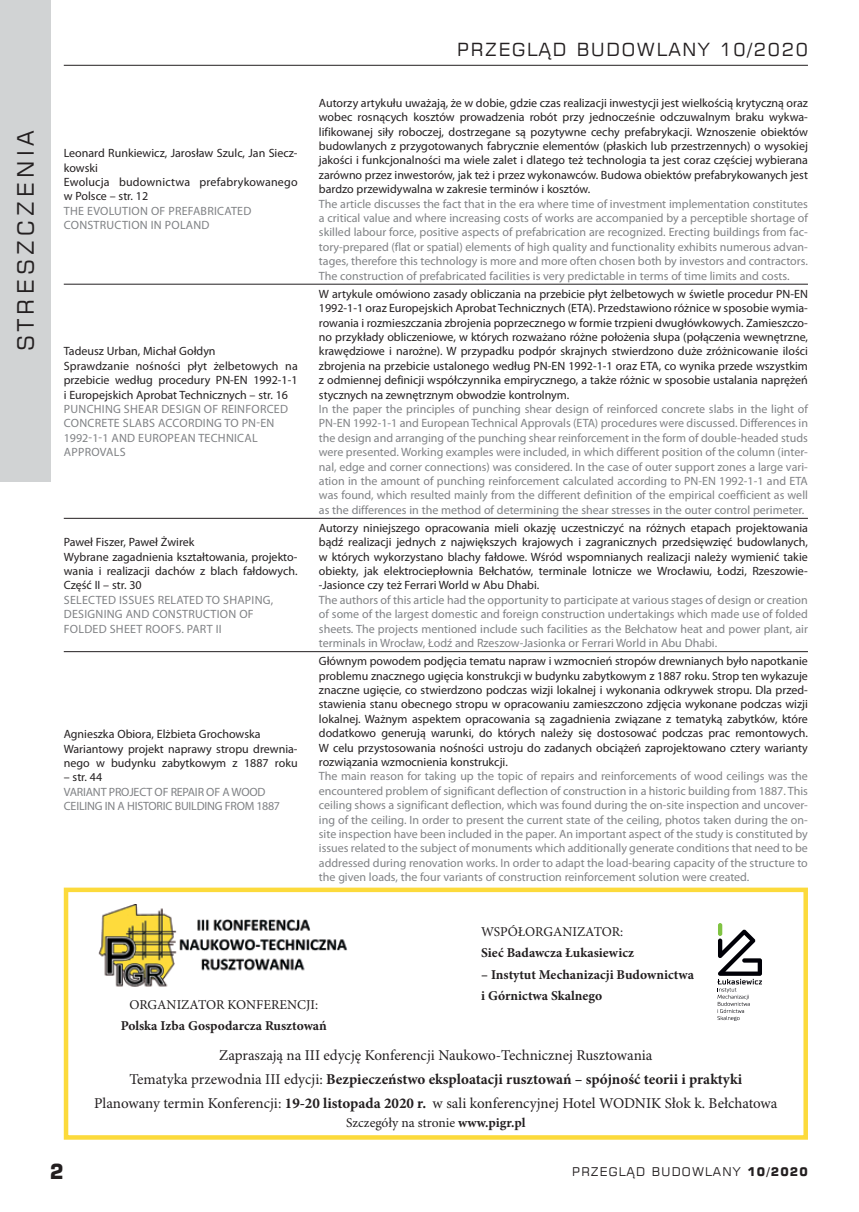
<style>
.page{position:relative;width:859px;height:1212px;background:#fff}
.page>*{position:absolute;margin:0;border:0;box-sizing:border-box;transform-origin:0 0}
.t1{font:22.5px "Square 721 EU";letter-spacing:.2em;color:#231f20}
.t2{font:700 21px "Square 721 EU";color:#231f20;scale:.95 1}
.t3{font:18px "Square 721 EU";letter-spacing:.1em;color:#231f20}
.t4{font:15px/24px "Minion Pro";color:#231f20;text-align:center}
.t5{font:700 13.5px/21.3px "Minion Pro";color:#231f20}
.t6{font:13.5px "Minion Pro";color:#231f20}
.t7{font:12px/14.4px "Myriad Pro";color:#231f20}
.t8{font:12px/14.4px "Myriad Pro";color:#808285;text-align:justify}
.t9{font:12px/14.4px "Myriad Pro";letter-spacing:.02em;color:#808285}
.t10{font:12px "Square 721 EU";letter-spacing:.1em;color:#231f20}
.s1{font-weight:700}
</style>
<div class="page">
<div style="left:0;top:0;width:51px;height:481px;background:#d1d3d4"></div>
<hr style="left:64px;top:65px;width:744px;height:1px;background:#231f20">
<hr style="left:64px;top:284px;width:744px;height:1px;background:#231f20">
<hr style="left:64px;top:518px;width:744px;height:1px;background:#231f20">
<hr style="left:64px;top:651px;width:744px;height:1px;background:#231f20">
<div style="left:64px;top:887px;width:744px;height:253px;border:4px solid #fcda3b"></div>
<img style="left:98px;top:904px;width:250px;height:83px">
<hr style="left:718px;top:923px;width:4px;height:13px;background:#80c342;border-radius:2px">
<svg style="left:717px;top:929px;width:45px;height:92px"></svg>
<h1 class="t1" style="left:11px;top:351px;width:222px;rotate:-90deg">STRESZCZEN IA</h1>
<p class="t7" style="left:64px;top:146px;width:235px">Leonard Runkiewicz, Jarosław Szulc, Jan Siecz&shy;kowski<br>Ewolucja budownictwa prefabrykowanego w Polsce – str. 12</p>
<p class="t9" style="left:64px;top:203px;width:189px">THE EVOLUTION OF PREFABRICATED<br>CONSTRUCTION IN POLAND</p>
<p class="t7" style="left:64px;top:344px;width:235px">Tadeusz Urban, Michał Gołdyn<br>Sprawdzanie nośności płyt żelbetowych na przebicie według procedury PN-EN 1992-1-1 i Europejskich Aprobat Technicznych – str. 16</p>
<p class="t9" style="left:64px;top:401px;width:226px">PUNCHING SHEAR DESIGN OF REINFORCED<br>CONCRETE SLABS ACCORDING TO PN-EN<br>1992-1-1 AND EUROPEAN TECHNICAL<br>APPROVALS</p>
<p class="t7" style="left:64px;top:535px;width:235px">Paweł Fiszer, Paweł Żwirek<br>Wybrane zagadnienia kształtowania, projekto&shy;wania i realizacji dachów z blach fałdowych.<br>Część II – str. 30</p>
<p class="t8" style="left:64px;top:592px;width:14px">Selected</p>
<p class="t8" style="left:119px;top:592px;width:7px">issues</p>
<p class="t8" style="left:158px;top:592px;width:8px">related</p>
<p class="t8" style="left:206px;top:592px;width:25px">to shaping</p>
<p class="t8" style="left:271px;top:592px;width:4px">,</p>
<p class="t8" style="left:64px;top:607px;width:8px">designing</p>
<p class="t8" style="left:126px;top:607px;width:9px">and</p>
<p class="t8" style="left:152px;top:607px;width:8px">construction</p>
<p class="t8" style="left:239px;top:607px;width:8px">of</p>
<p class="t8" style="left:64px;top:621px;width:8px">folded</p>
<p class="t8" style="left:110px;top:621px;width:8px">sheet</p>
<p class="t8" style="left:145px;top:621px;width:8px">roofs</p>
<p class="t8" style="left:181px;top:621px;width:19px">. Part</p>
<p class="t8" style="left:216px;top:621px;width:7px">II</p>
<p class="t7" style="left:64px;top:727px;width:235px">Agnieszka Obiora, Elżbieta Grochowska<br>Wariantowy projekt naprawy stropu drewnia&shy;nego w budynku zabytkowym z 1887 roku</p>
<p class="t7" style="left:64px;top:770px;width:40px">– str. 44</p>
<p class="t8" style="left:64px;top:784px;width:13px">Variant</p>
<p class="t8" style="left:109px;top:784px;width:8px">project</p>
<p class="t8" style="left:155px;top:784px;width:23px">of repair</p>
<p class="t8" style="left:206px;top:784px;width:35px">of awood</p>
<p class="t8" style="left:64px;top:799px;width:7px">ceiling</p>
<p class="t8" style="left:105px;top:799px;width:29px">in ahistoric</p>
<p class="t8" style="left:175px;top:799px;width:7px">building</p>
<p class="t8" style="left:225px;top:799px;width:9px">from</p>
<p class="t8" style="left:257px;top:799px;width:25px">1887</p>
<h3 class="t3" style="left:457px;top:38px;width:42px">PRZEGL</h3>
<h3 class="t3" style="left:539px;top:38px;width:54px">ĄD BUDOWLANY</h3>
<h3 class="t3" style="left:719px;top:38px;width:90px">10/2020</h3>
<p class="t7" style="left:319px;top:95px;width:491px;text-align:justify">Autorzy artykułu uważają, że w dobie, gdzie czas realizacji inwestycji jest wielkością krytyczną oraz wobec rosnących kosztów prowadzenia robót przy jednocześnie odczuwalnym braku wykwa&shy;lifikowanej siły roboczej, dostrzegane są pozytywne cechy prefabrykacji. Wznoszenie obiektów budowlanych z przygotowanych fabrycznie elementów (płaskich lub przestrzennych) o wysokiej jakości i funkcjonalności ma wiele zalet i dlatego też technologia ta jest coraz częściej wybierana zarówno przez inwestorów, jak też i przez wykonawców. Budowa obiektów prefabrykowanych jest bardzo przewidywalna w zakresie terminów i kosztów.</p>
<p class="t8" style="left:319px;top:196px;width:491px">The article discusses the fact that in the era where time of investment implementation constitutes a critical value and where increasing costs of works are accompanied by a perceptible shortage of skilled labour force, positive aspects of prefabrication are recognized. Erecting buildings from fac&shy;tory-prepared (flat or spatial) elements of high quality and functionality exhibits numerous advan&shy;tages, therefore this technology is more and more often chosen both by investors and contractors.<br>The construction of prefabricated facilities is very predictable in terms of time limits and costs.</p>
<p class="t7" style="left:319px;top:286px;width:491px;text-align:justify">W artykule omówiono zasady obliczania na przebicie płyt żelbetowych w świetle procedur PN-EN 1992-1-1 oraz Europejskich Aprobat Technicznych (ETA). Przedstawiono różnice w sposobie wymia&shy;rowania i rozmieszczania zbrojenia poprzecznego w formie trzpieni dwugłówkowych. Zamieszczo&shy;no przykłady obliczeniowe, w których rozważano różne położenia słupa (połączenia wewnętrzne, krawędziowe i narożne). W przypadku podpór skrajnych stwierdzono duże zróżnicowanie ilości zbrojenia na przebicie ustalonego według PN-EN 1992-1-1 oraz ETA, co wynika przede wszystkim z odmiennej definicji współczynnika empirycznego, a także różnic w sposobie ustalania naprężeń stycznych na zewnętrznym obwodzie kontrolnym.</p>
<p class="t8" style="left:319px;top:401px;width:491px">In the paper the principles of punching shear design of reinforced concrete slabs in the light of PN-EN 1992-1-1 and European Technical Approvals (ETA) procedures were discussed. Differences in the design and arranging of the punching shear reinforcement in the form of double-headed studs were presented. Working examples were included, in which different position of the column (inter&shy;nal, edge and corner connections) was considered. In the case of outer support zones a large vari&shy;ation in the amount of punching reinforcement calculated according to PN-EN 1992-1-1 and ETA was found, which resulted mainly from the different definition of the empirical coefficient as well as the differences in the method of determining the shear stresses in the outer control perimeter.</p>
<p class="t7" style="left:319px;top:520px;width:491px;text-align:justify">Autorzy niniejszego opracowania mieli okazję uczestniczyć na różnych etapach projektowania bądź realizacji jednych z największych krajowych i zagranicznych przedsięwzięć budowlanych, w których wykorzystano blachy fałdowe. Wśród wspomnianych realizacji należy wymienić takie obiekty, jak elektrociepłownia Bełchatów, terminale lotnicze we Wrocławiu, Łodzi, Rzeszowie--Jasionce czy też Ferrari World w Abu Dhabi.</p>
<p class="t8" style="left:319px;top:592px;width:490px">The authors of this article had the opportunity to participate at various stages of design or creation of some of the largest domestic and foreign construction undertakings which made use of folded sheets. The projects mentioned include such facilities as the Bełchatow heat and power plant, air terminals in Wrocław, Łodź and Rzeszow-Jasionka or Ferrari World in Abu Dhabi.</p>
<p class="t7" style="left:319px;top:654px;width:491px;text-align:justify">Głównym powodem podjęcia tematu napraw i wzmocnień stropów drewnianych było napotkanie problemu znacznego ugięcia konstrukcji w budynku zabytkowym z 1887 roku. Strop ten wykazuje znaczne ugięcie, co stwierdzono podczas wizji lokalnej i wykonania odkrywek stropu. Dla przed&shy;stawienia stanu obecnego stropu w opracowaniu zamieszczono zdjęcia wykonane podczas wizji lokalnej. Ważnym aspektem opracowania są zagadnienia związane z tematyką zabytków, które dodatkowo generują warunki, do których należy się dostosować podczas prac remontowych.<br>W celu przystosowania nośności ustroju do zadanych obciążeń zaprojektowano cztery warianty rozwiązania wzmocnienia konstrukcji.</p>
<p class="t8" style="left:319px;top:769px;width:491px">The main reason for taking up the topic of repairs and reinforcements of wood ceilings was the encountered problem of significant deflection of construction in a historic building from 1887. This ceiling shows a significant deflection, which was found during the on-site inspection and uncover&shy;ing of the ceiling. In order to present the current state of the ceiling, photos taken during the on&shy;site inspection have been included in the paper. An important aspect of the study is constituted by issues related to the subject of monuments which additionally generate conditions that need to be addressed during renovation works. In order to adapt the load-bearing capacity of the structure to the given loads, the four variants of construction reinforcement solution were created.</p>
<p class="t6" style="left:129px;top:997px;width:190px">ORGANIZATOR KONFERENCJI:</p>
<p class="t5" style="left:121px;top:1015px;width:208px">Polska Izba Gospodarcza Rusztowań</p>
<p class="t6" style="left:481px;top:924px;width:144px">WSPÓŁORGANIZATOR:</p>
<p class="t5" style="left:481px;top:942px;width:154px">Sieć Badawcza Łukasiewicz</p>
<p class="t5" style="left:481px;top:963px;width:214px">– Instytut Mechanizacji Budownictwa i Górnictwa Skalnego</p>
<h2 class="t2" style="left:50px;top:1158px;width:16px">2</h2>
<p class="t4" style="left:94px;top:1043px;width:685px">Zapraszają na III edycję Konferencji Naukowo-Technicznej Rusztowania<br>Tematyka przewodnia III edycji: <span class="s1">Bezpieczeństwo eksploatacji rusztowań – spójność teorii i praktyki<br></span>Planowany termin Konferencji: <span class="s1">19-20 listopada 2020 r.</span> w sali konferencyjnej Hotel WODNIK Słok k. Bełchatowa</p>
<p class="t6" style="left:346px;top:1114px;width:181px">Szczegóły na stronie <span class="s1">www.pigr.pl</span></p>
<p class="t10" style="left:572px;top:1164px;width:237px">PRZEGLĄD BUDOWLANY <span class="s1">10/2020</span></p>
</div>
